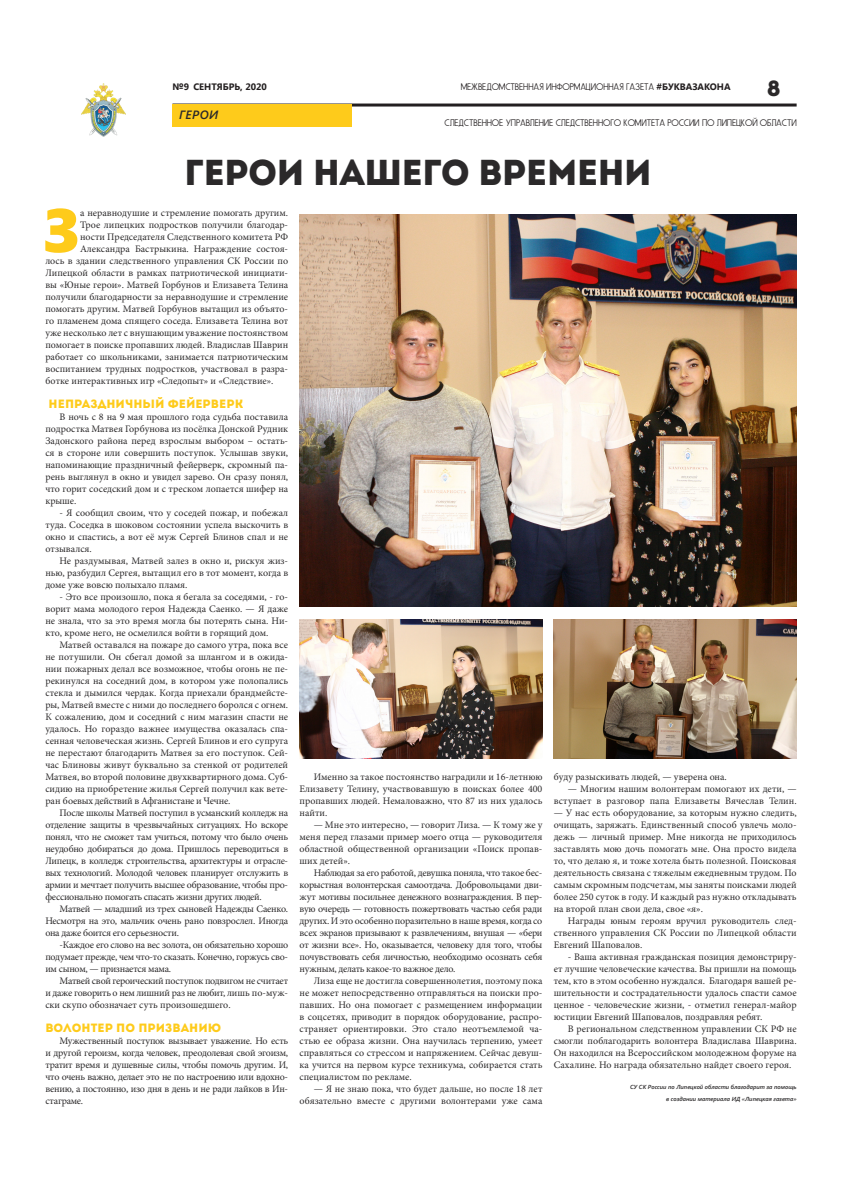
<style>
.page{position:relative;width:842px;height:1191px;background:#fff}
.page>*{position:absolute;margin:0;border:0;box-sizing:border-box;transform-origin:0 0}
.ПОДЗАГОЛОВОК{font:61.4px "Segoe UI Black";color:#fecb1b}
.ПОДЗАГОЛОВОК-2{font:36px "Intro";letter-spacing:-.025em;color:#2b292a}
.t1{font:22px "Intro";color:#2b292a}
.ПОДЗАГОЛОВОК-3{font:12px "Intro";color:#fecb1b}
.ПОДЗАГОЛОВОК-4{font:italic 600 12px "Segoe UI";letter-spacing:.035em;color:#2b292a}
.ПОДЗАГОЛОВОК-5{font:10px/12px "Minion Pro";color:#2b292a;text-align:justify}
.t2{font:9.3px "Fundamental Brigade Scvhlank";color:#231f20}
.t3{font:700 9.3px "Segoe UI";color:#231f20}
.ПОДЗАГОЛОВОК-6{font:italic 600 5.8px "Segoe UI";color:#2b292a}
.s1{font-family:"Segoe UI";font-weight:700}
</style>
<div class="page">
<hr style="left:172px;top:103px;width:625px;height:3px;background:#231f20">
<div style="left:172px;top:104px;width:180px;height:22px;background:#fecb1b"></div>
<img style="left:82px;top:83px;width:44px;height:54px">
<img style="left:554px;top:619px;width:243px;height:139px">
<img style="left:300px;top:619px;width:242px;height:139px">
<img style="left:300px;top:214px;width:497px;height:392px">
<p class="t3" style="left:172px;top:80px;width:96px">№9 СЕНТЯБРЬ, 2020</p>
<p class="t2" style="left:461px;top:82px;width:271px">МЕЖВЕДОМСТВЕННАЯ ИНФОРМАЦИОННАЯ ГАЗЕТА <span class="s1">#БУКВАЗАКОНА</span></p>
<h3 class="t1" style="left:767px;top:75px;width:15px">8</h3>
<p class="ПОДЗАГОЛОВОК-4" style="left:179px;top:107px;width:41px">ГЕРОИ</p>
<p class="ПОДЗАГОЛОВОК-2" style="left:184px;top:151px;width:469px">Герои нашего времени</p>
<p class="t2" style="left:445px;top:117px;width:354px">СЛЕДСТВЕННОЕ УПРАВЛЕНИЕ СЛЕДСТВЕННОГО КОМИТЕТА РОССИИ ПО ЛИПЕЦКОЙ ОБЛАСТИ</p>
<p class="ПОДЗАГОЛОВОК" style="left:44px;top:186px;width:37px">З</p>
<p class="ПОДЗАГОЛОВОК-5" style="left:80px;top:207px;width:210px">а неравнодушие и стремление помогать другим.</p>
<p class="ПОДЗАГОЛОВОК-5" style="left:80px;top:219px;width:210px">Трое липецких подростков получили благодар-</p>
<p class="ПОДЗАГОЛОВОК-5" style="left:80px;top:231px;width:210px">ности Председателя Следственного комитета РФ</p>
<p class="ПОДЗАГОЛОВОК-5" style="left:80px;top:243px;width:210px">Александра Бастрыкина. Награждение состоя-</p>
<p class="ПОДЗАГОЛОВОК-5" style="left:45px;top:255px;width:244px">лось в здании следственного управления СК России по</p>
<p class="ПОДЗАГОЛОВОК-5" style="left:45px;top:267px;width:244px">Липецкой области в рамках патриотической инициати-</p>
<p class="ПОДЗАГОЛОВОК-5" style="left:45px;top:279px;width:244px">вы «Юные герои». Матвей Горбунов и Елизавета Телина</p>
<p class="ПОДЗАГОЛОВОК-5" style="left:45px;top:291px;width:244px">получили благодарности за неравнодушие и стремление</p>
<p class="ПОДЗАГОЛОВОК-5" style="left:45px;top:303px;width:244px">помогать другим. Матвей Горбунов вытащил из объято-</p>
<p class="ПОДЗАГОЛОВОК-5" style="left:45px;top:315px;width:244px">го пламенем дома спящего соседа. Елизавета Телина вот</p>
<p class="ПОДЗАГОЛОВОК-5" style="left:45px;top:327px;width:244px">уже несколько лет с внушающим уважение постоянством</p>
<p class="ПОДЗАГОЛОВОК-5" style="left:45px;top:339px;width:244px">помогает в поиске пропавших людей. Владислав Шаврин</p>
<p class="ПОДЗАГОЛОВОК-5" style="left:45px;top:351px;width:244px">работает со школьниками, занимается патриотическим</p>
<p class="ПОДЗАГОЛОВОК-5" style="left:45px;top:363px;width:244px">воспитанием трудных подростков, участвовал в разра-</p>
<p class="ПОДЗАГОЛОВОК-5" style="left:45px;top:375px;width:230px">ботке интерактивных игр «Следопыт» и «Следствие».</p>
<p class="ПОДЗАГОЛОВОК-3" style="left:49px;top:397px;width:196px">Непраздничный фейерверк</p>
<p class="ПОДЗАГОЛОВОК-5" style="left:45px;top:411px;width:244px;text-indent:14px">В ночь с 8 на 9 мая прошлого года судьба поставила подростка Матвея Горбунова из посёлка Донской Рудник Задонского района перед взрослым выбором – остать&shy;ся в стороне или совершить поступок. Услышав звуки, напоминающие праздничный фейерверк, скромный па&shy;рень выглянул в окно и увидел зарево. Он сразу понял, что горит соседский дом и с треском лопается шифер на крыше.</p>
<p class="ПОДЗАГОЛОВОК-5" style="left:45px;top:507px;width:244px;text-indent:14px">- Я сообщил своим, что у соседей пожар, и побежал туда. Соседка в шоковом состоянии успела выскочить в окно и спастись, а вот её муж Сергей Блинов спал и не отзывался.</p>
<p class="ПОДЗАГОЛОВОК-5" style="left:45px;top:555px;width:244px;text-indent:14px">Не раздумывая, Матвей залез в окно и, рискуя жиз&shy;нью, разбудил Сергея, вытащил его в тот момент, когда в доме уже вовсю полыхало пламя.</p>
<p class="ПОДЗАГОЛОВОК-5" style="left:45px;top:591px;width:244px;text-indent:14px">- Это все произошло, пока я бегала за соседями, - го&shy;ворит мама молодого героя Надежда Саенко. — Я даже не знала, что за это время могла бы потерять сына. Ни&shy;кто, кроме него, не осмелился войти в горящий дом.</p>
<p class="ПОДЗАГОЛОВОК-5" style="left:45px;top:639px;width:244px;text-indent:14px">Матвей оставался на пожаре до самого утра, пока все не потушили. Он сбегал домой за шлангом и в ожида&shy;нии пожарных делал все возможное, чтобы огонь не пе&shy;рекинулся на соседний дом, в котором уже полопались стекла и дымился чердак. Когда приехали брандмейсте&shy;ры, Матвей вместе с ними до последнего боролся с огнем.<br>К сожалению, дом и соседний с ним магазин спасти не удалось. Но гораздо важнее имущества оказалась спа&shy;сенная человеческая жизнь. Сергей Блинов и его супруга не перестают благодарить Матвея за его поступок. Сей&shy;час Блиновы живут буквально за стенкой от родителей Матвея, во второй половине двухквартирного дома. Суб&shy;сидию на приобретение жилья Сергей получил как вете&shy;ран боевых действий в Афганистане и Чечне.</p>
<p class="ПОДЗАГОЛОВОК-5" style="left:45px;top:807px;width:244px;text-indent:14px">После школы Матвей поступил в усманский колледж на отделение защиты в чрезвычайных ситуациях. Но вскоре понял, что не сможет там учиться, потому что было очень неудобно добираться до дома. Пришлось переводиться в Липецк, в колледж строительства, архитектуры и отрасле&shy;вых технологий. Молодой человек планирует отслужить в армии и мечтает получить высшее образование, чтобы про&shy;фессионально помогать спасать жизни других людей.</p>
<p class="ПОДЗАГОЛОВОК-5" style="left:45px;top:903px;width:244px;text-indent:14px">Матвей — младший из трех сыновей Надежды Саенко.<br>Несмотря на это, мальчик очень рано повзрослел. Иногда она даже боится его серьезности.</p>
<p class="ПОДЗАГОЛОВОК-5" style="left:45px;top:939px;width:244px;text-indent:14px">-Каждое его слово на вес золота, он обязательно хорошо подумает прежде, чем что-то сказать. Конечно, горжусь сво&shy;им сыном, — признается мама.</p>
<p class="ПОДЗАГОЛОВОК-5" style="left:45px;top:975px;width:244px;text-indent:14px">Матвей свой героический поступок подвигом не считает и даже говорить о нем лишний раз не любит, лишь по-муж&shy;ски скупо обозначает суть произошедшего.</p>
<p class="ПОДЗАГОЛОВОК-3" style="left:45px;top:1021px;width:177px">Волонтер по призванию</p>
<p class="ПОДЗАГОЛОВОК-5" style="left:45px;top:1035px;width:244px;text-indent:14px">Мужественный поступок вызывает уважение. Но есть и другой героизм, когда человек, преодолевая свой эгоизм, тратит время и душевные силы, чтобы помочь другим. И, что очень важно, делает это не по настроению или вдохно&shy;вению, а постоянно, изо дня в день и не ради лайков в Ин&shy;стаграме.</p>
<p class="ПОДЗАГОЛОВОК-5" style="left:300px;top:771px;width:244px;text-indent:14px">Именно за такое постоянство наградили и 16-летнюю Елизавету Телину, участвовавшую в поисках более 400 пропавших людей. Немаловажно, что 87 из них удалось найти.</p>
<p class="ПОДЗАГОЛОВОК-5" style="left:300px;top:819px;width:244px;text-indent:14px">— Мне это интересно, — говорит Лиза. — К тому же у меня перед глазами пример моего отца — руководителя областной общественной организации «Поиск пропав&shy;ших детей».</p>
<p class="ПОДЗАГОЛОВОК-5" style="left:300px;top:867px;width:244px;text-indent:14px">Наблюдая за его работой, девушка поняла, что такое бес&shy;корыстная волонтерская самоотдача. Добровольцами дви&shy;жут мотивы посильнее денежного вознаграждения. В пер&shy;вую очередь — готовность пожертвовать частью себя ради других. И это особенно поразительно в наше время, когда со всех экранов призывают к развлечениям, внушая — «бери от жизни все». Но, оказывается, человеку для того, чтобы почувствовать себя личностью, необходимо осознать себя нужным, делать какое-то важное дело.</p>
<p class="ПОДЗАГОЛОВОК-5" style="left:300px;top:975px;width:244px;text-indent:14px">Лиза еще не достигла совершеннолетия, поэтому пока не может непосредственно отправляться на поиски про&shy;павших. Но она помогает с размещением информации в соцсетях, приводит в порядок оборудование, распро&shy;страняет ориентировки. Это стало неотъемлемой ча&shy;стью ее образа жизни. Она научилась терпению, умеет справляться со стрессом и напряжением. Сейчас девуш&shy;ка учится на первом курсе техникума, собирается стать специалистом по рекламе.</p>
<p class="ПОДЗАГОЛОВОК-5" style="left:300px;top:1083px;width:244px;text-align:right">— Я не знаю пока, что будет дальше, но после 18 лет обязательно вместе с другими волонтерами уже сама</p>
<p class="ПОДЗАГОЛОВОК-5" style="left:554px;top:771px;width:174px">буду разыскивать людей, — уверена она.</p>
<p class="ПОДЗАГОЛОВОК-5" style="left:554px;top:783px;width:244px;text-align:right">— Многим нашим волонтерам помогают их дети, — вступает в разговор папа Елизаветы Вячеслав Телин.</p>
<p class="ПОДЗАГОЛОВОК-5" style="left:554px;top:807px;width:244px">— У нас есть оборудование, за которым нужно следить, очищать, заряжать. Единственный способ увлечь моло&shy;дежь — личный пример. Мне никогда не приходилось заставлять мою дочь помогать мне. Она просто видела то, что делаю я, и тоже хотела быть полезной. Поисковая деятельность связана с тяжелым ежедневным трудом. По самым скромным подсчетам, мы заняты поисками людей более 250 суток в году. И каждый раз нужно откладывать на второй план свои дела, свое «я».</p>
<p class="ПОДЗАГОЛОВОК-5" style="left:554px;top:915px;width:244px;text-indent:14px">Награды юным героям вручил руководитель след&shy;ственного управления СК России по Липецкой области Евгений Шаповалов.</p>
<p class="ПОДЗАГОЛОВОК-5" style="left:554px;top:951px;width:244px;text-indent:14px">- Ваша активная гражданская позиция демонстриру&shy;ет лучшие человеческие качества. Вы пришли на помощь тем, кто в этом особенно нуждался. Благодаря вашей ре&shy;шительности и сострадательности удалось спасти самое ценное - человеческие жизни, - отметил генерал-майор юстиции Евгений Шаповалов, поздравляя ребят.</p>
<p class="ПОДЗАГОЛОВОК-5" style="left:554px;top:1023px;width:244px;text-indent:14px">В региональном следственном управлении СК РФ не смогли поблагодарить волонтера Владислава Шаврина.<br>Он находился на Всероссийском молодежном форуме на Сахалине. Но награда обязательно найдет своего героя.</p>
<p class="ПОДЗАГОЛОВОК-6" style="left:630px;top:1083px;width:168px">СУ СК России по Липецкой области благодарит за помощь</p>
<p class="ПОДЗАГОЛОВОК-6" style="left:666px;top:1095px;width:132px">в создании материала ИД «Липецкая газета»</p>
</div>
